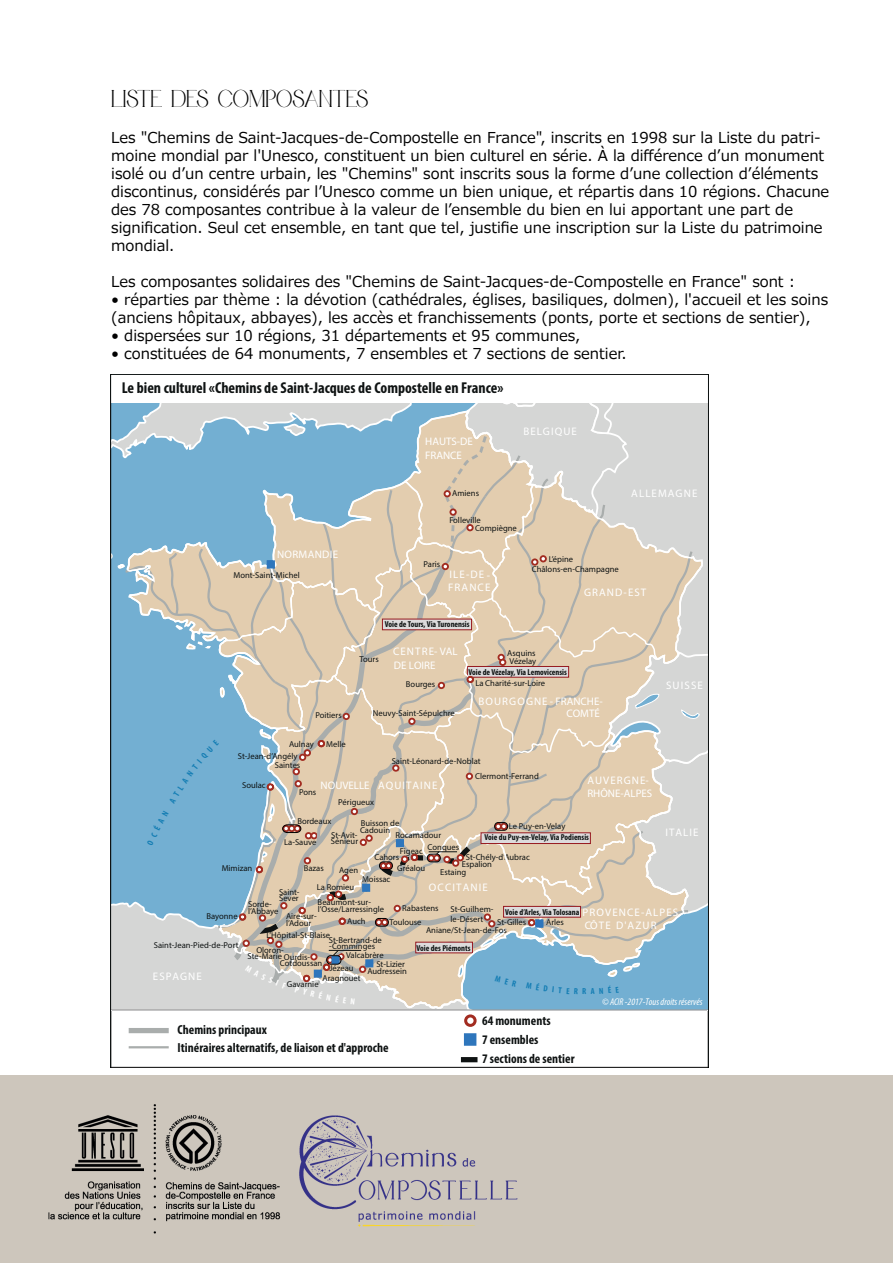
<style>
.page{position:relative;width:893px;height:1263px;background:#fff}
.page>*{position:absolute;margin:0;border:0;box-sizing:border-box;transform-origin:0 0}
.t1{font:22.5px "Medhurst";color:#000001}
.t2{font:700 condensed 15.75px "Myriad Pro";color:#0f1313}
.t3{font:15px/18px "Meiryo UI";color:#000001}
.t4{font:700 condensed 13.05px/18px "Myriad Pro";color:#0f1313}
.t5{font:900 condensed 10.95px/13px "Myriad Pro";letter-spacing:.1em;color:#fff}
.t6{font:900 condensed 10.95px/13px "Myriad Pro";color:#fff}
.t7{font:900 condensed 10.95px "Myriad Pro";letter-spacing:.03em;color:#fff}
.t8{font:italic condensed 9.9px "Myriad Pro";color:#fff}
.t9{font:700 condensed 8.7px "Myriad Pro";color:#157eb4}
.t10{font:8.55px/7.8px "Myriad Pro";color:#0f1313}
.t11{font:700 condensed 8.55px "Myriad Pro";color:#0f1313}
</style>
<div class="page">
<img style="left:0;top:1076px;width:893px;height:187px">
<svg style="left:110px;top:1004px;width:599px;height:63px"></svg>
<svg style="left:290px;top:1004px;width:262px;height:27px"></svg>
<hr style="left:110px;top:1067px;width:599px;height:1px;background:#000001">
<svg style="left:110px;top:374px;width:599px;height:630px;background:#c3c7c2"></svg>
<h1 class="t1" style="left:111px;top:86px;width:259px">LISTE DES COMPOSANTES</h1>
<p class="t3" style="left:111px;top:129px;width:720px">Les "Chemins de Saint-Jacques-de-Compostelle en France", inscrits en 1998 sur la Liste du patri&shy;moine mondial par l'Unesco, constituent un bien culturel en série. À la différence dʼun monument isolé ou dʼun centre urbain, les "Chemins" sont inscrits sous la forme dʼune collection dʼéléments discontinus, considérés par lʼUnesco comme un bien unique, et répartis dans 10 régions. Chacune des 78 composantes contribue à la valeur de lʼensemble du bien en lui apportant une part de signification. Seul cet ensemble, en tant que tel, justifie une inscription sur la Liste du patrimoine mondial.</p>
<p class="t3" style="left:111px;top:273px;width:685px">Les composantes solidaires des "Chemins de Saint-Jacques-de-Compostelle en France" sont :</p>
<p class="t3" style="left:111px;top:291px;width:718px">• réparties par thème : la dévotion (cathédrales, églises, basiliques, dolmen), l'accueil et les soins (anciens hôpitaux, abbayes), les accès et franchissements (ponts, porte et sections de sentier),</p>
<p class="t3" style="left:111px;top:327px;width:471px">• dispersées sur 10 régions, 31 départements et 95 communes,</p>
<p class="t3" style="left:111px;top:345px;width:517px">• constituées de 64 monuments, 7 ensembles et 7 sections de sentier.</p>
<p class="t2" style="left:122px;top:378px;width:383px">Le bien culturel «Chemins de Saint-Jacques de Compostelle en France»</p>
<p class="t6" style="left:425px;top:435px;width:49px">HAUTS-DE<br>FRANCE</p>
<p class="t10" style="left:452px;top:489px;width:28px">Amiens</p>
<p class="t5" style="left:523px;top:424px;width:55px">BELGIQUE</p>
<p class="t10" style="left:475px;top:516px;width:43px;text-indent:-26px">Folleville<br>Compiègne</p>
<p class="t5" style="left:631px;top:487px;width:68px">ALLEMAGNE</p>
<p class="t7" style="left:277px;top:548px;width:63px">NORMANDIE</p>
<p class="t10" style="left:233px;top:571px;width:68px">Mont-Saint-Michel</p>
<p class="t10" style="left:424px;top:560px;width:18px">Paris</p>
<p class="t5" style="left:448px;top:567px;width:44px">ILE-DE -<br>FRANCE</p>
<p class="t10" style="left:549px;top:555px;width:26px">L’épine</p>
<p class="t10" style="left:532px;top:565px;width:89px">Châlons-en-Champagne</p>
<p class="t5" style="left:584px;top:586px;width:64px">GRAND-EST</p>
<p class="t11" style="left:385px;top:619px;width:86px">Voie de Tours, Via Turonensis</p>
<p class="t5" style="left:393px;top:645px;width:66px">CENTRE- VAL</p>
<p class="t10" style="left:507px;top:649px;width:30px">Asquins</p>
<p class="t10" style="left:475px;top:679px;width:71px">La Charité-sur-Loire</p>
<p class="t10" style="left:360px;top:655px;width:21px">Tours</p>
<p class="t10" style="left:509px;top:657px;width:28px">Vézelay</p>
<p class="t5" style="left:394px;top:658px;width:43px">DE LOIRE</p>
<p class="t11" style="left:468px;top:666px;width:100px">Voie de Vézelay, Via Lemovicensis</p>
<p class="t10" style="left:406px;top:680px;width:31px">Bourges</p>
<p class="t5" style="left:478px;top:695px;width:126px">BOURGOGNE - FRANCHE-</p>
<p class="t10" style="left:315px;top:711px;width:28px">Poitiers</p>
<p class="t10" style="left:373px;top:709px;width:83px">Neuvy-Saint-Sépulchre</p>
<p class="t5" style="left:566px;top:706px;width:35px">COMTÉ</p>
<p class="t10" style="left:289px;top:740px;width:26px">Aulnay</p>
<p class="t10" style="left:326px;top:740px;width:21px">Melle</p>
<p class="t10" style="left:275px;top:761px;width:27px">Saintes</p>
<p class="t10" style="left:299px;top:788px;width:19px">Pons</p>
<p class="t10" style="left:238px;top:752px;width:61px">St-Jean-d’Angély</p>
<p class="t6" style="left:321px;top:779px;width:50px">NOUVELLE</p>
<p class="t10" style="left:242px;top:781px;width:25px">Soulac</p>
<p class="t10" style="left:392px;top:757px;width:90px">Saint-Léonard-de-Noblat</p>
<p class="t5" style="left:378px;top:779px;width:61px">AQUITAINE</p>
<p class="t10" style="left:475px;top:772px;width:65px">Clermont-Ferrand</p>
<p class="t10" style="left:338px;top:798px;width:38px">Périgueux</p>
<p class="t5" style="left:587px;top:773px;width:63px">AUVERGNE-</p>
<p class="t6" style="left:587px;top:787px;width:66px">RHÔNE-ALPES</p>
<p class="t5" style="left:666px;top:679px;width:38px">SUISSE</p>
<p class="t10" style="left:297px;top:817px;width:36px">Bordeaux</p>
<p class="t10" style="left:361px;top:819px;width:40px">Buisson de</p>
<p class="t10" style="left:509px;top:822px;width:58px">Le Puy-en-Velay</p>
<p class="t10" style="left:360px;top:826px;width:32px">Cadouin</p>
<p class="t5" style="left:665px;top:825px;width:35px">ITALIE</p>
<p class="t10" style="left:395px;top:831px;width:47px">Rocamadour</p>
<p class="t10" style="left:331px;top:831px;width:28px">St-Avit-</p>
<p class="t11" style="left:485px;top:832px;width:106px">Voie du Puy-en-Velay, Via Podiensis</p>
<p class="t10" style="left:331px;top:837px;width:29px">Sénieur</p>
<p class="t10" style="left:284px;top:838px;width:34px">La-Sauve</p>
<p class="t10" style="left:428px;top:843px;width:33px">Conques</p>
<p class="t10" style="left:400px;top:847px;width:25px">Figeac</p>
<p class="t10" style="left:466px;top:853px;width:65px">St-Chély-d’Aubrac</p>
<p class="t10" style="left:374px;top:853px;width:26px">Cahors</p>
<p class="t10" style="left:462px;top:860px;width:32px">Espalion</p>
<p class="t10" style="left:222px;top:864px;width:32px">Mimizan</p>
<p class="t10" style="left:397px;top:864px;width:30px">Gréalou</p>
<p class="t10" style="left:304px;top:864px;width:21px">Bazas</p>
<p class="t10" style="left:339px;top:866px;width:20px">Agen</p>
<p class="t10" style="left:318px;top:898px;width:55px">Beaumont-sur-</p>
<p class="t10" style="left:440px;top:868px;width:28px">Estaing</p>
<p class="t10" style="left:362px;top:875px;width:30px">Moissac</p>
<p class="t5" style="left:429px;top:880px;width:60px">OCCITANIE</p>
<p class="t10" style="left:317px;top:883px;width:39px">La Romieu</p>
<p class="t10" style="left:279px;top:888px;width:22px">Saint-</p>
<p class="t10" style="left:279px;top:894px;width:21px">Sever</p>
<p class="t10" style="left:248px;top:900px;width:25px">Sorde-</p>
<p class="t10" style="left:402px;top:904px;width:38px">Rabastens</p>
<p class="t10" style="left:451px;top:905px;width:44px">St-Guilhem-</p>
<p class="t10" style="left:451px;top:915px;width:34px">le-Désert</p>
<p class="t10" style="left:426px;top:926px;width:82px">Aniane/St-Jean-de-Fos</p>
<p class="t10" style="left:248px;top:907px;width:32px">l’Abbaye</p>
<p class="t10" style="left:318px;top:905px;width:68px">l’Osse/Larressingle</p>
<p class="t5" style="left:583px;top:906px;width:97px">PROVENCE-ALPES<br>CÔTE D'AZUR</p>
<p class="t11" style="left:505px;top:907px;width:76px">Voie d’Arles, Via Tolosana</p>
<p class="t10" style="left:206px;top:912px;width:33px">Bayonne</p>
<p class="t10" style="left:286px;top:912px;width:32px">Aire-sur-</p>
<p class="t5" style="left:677px;top:908px;width:5px">-</p>
<p class="t10" style="left:347px;top:917px;width:20px">Auch</p>
<p class="t10" style="left:389px;top:918px;width:34px">Toulouse</p>
<p class="t10" style="left:546px;top:918px;width:19px">Arles</p>
<p class="t10" style="left:497px;top:918px;width:31px">St-Gilles</p>
<p class="t10" style="left:286px;top:919px;width:27px">l’Adour</p>
<p class="t10" style="left:266px;top:931px;width:65px">L’Hôpital-St-Blaise</p>
<p class="t10" style="left:248px;top:952px;width:36px">Ste-Marie</p>
<p class="t10" style="left:256px;top:946px;width:29px">Oloron-</p>
<p class="t10" style="left:329px;top:937px;width:54px;line-height:6.4px">St-Bertrand-de -Comminges</p>
<p class="t10" style="left:154px;top:941px;width:86px">Saint-Jean-Pied-de-Port</p>
<p class="t11" style="left:417px;top:942px;width:56px">Voie des Piémonts</p>
<p class="t10" style="left:346px;top:951px;width:39px">Valcabrère</p>
<p class="t10" style="left:284px;top:953px;width:28px">Ourdis-</p>
<p class="t10" style="left:280px;top:959px;width:44px">Cotdoussan</p>
<p class="t10" style="left:367px;top:960px;width:41px;line-height:7.4px;text-align:right">St-Lizier<br>Audressein</p>
<p class="t10" style="left:329px;top:964px;width:26px">Jézeau</p>
<p class="t5" style="left:153px;top:970px;width:50px">ESPAGNE</p>
<p class="t10" style="left:323px;top:973px;width:40px">Aragnouet</p>
<p class="t10" style="left:287px;top:980px;width:33px">Gavarnie</p>
<p class="t9" style="left:582px;top:986px;width:6px">R</p>
<p class="t4" style="left:482px;top:1011px;width:70px">64 monuments</p>
<p class="t4" style="left:178px;top:1020px;width:213px">Chemins principaux<br>Itinéraires alternatifs, de liaison et d'approche</p>
<p class="t4" style="left:482px;top:1030px;width:94px;line-height:19px">7 ensembles<br>7 sections de sentier</p>
<p class="t8" style="left:602px;top:996px;width:102px">© ACIR -2017-Tous droits réservés</p>
</div>
